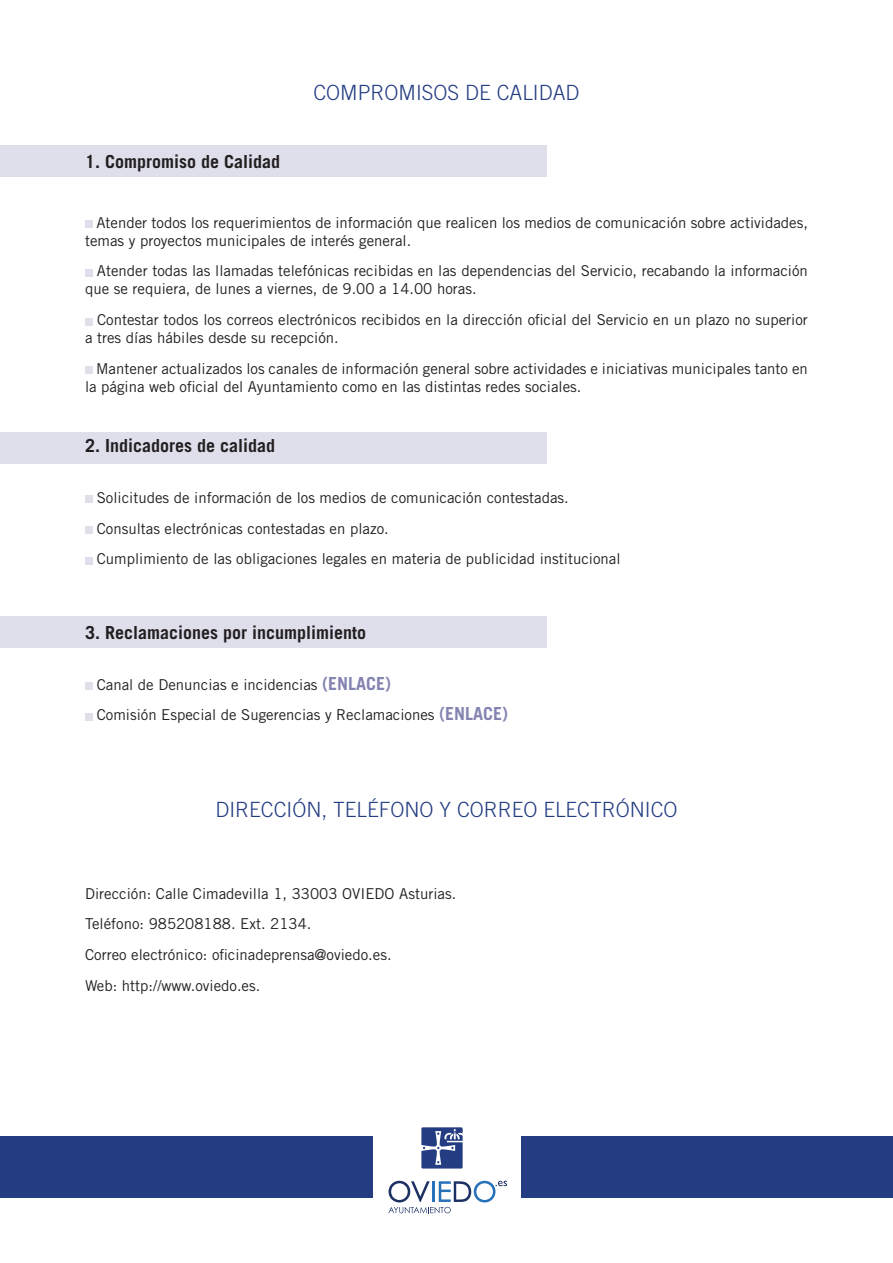
<style>
.page{position:relative;width:893px;height:1263px;background:#fff}
.page>*{position:absolute;margin:0;border:0;box-sizing:border-box;transform-origin:0 0}
.t1{font:300 21px "Trade Gothic LT Std";color:#233c82}
.t2{font:700 18px "Trade Gothic LT Std";color:#231f20}
.t3{font:15px/30.8px "Trade Gothic LT Std";color:#231f20}
.s1{font-weight:700;font-size:18px;color:#8484b2}
</style>
<div class="page">
<div style="left:0;top:145px;width:547px;height:32px;background:#dfdfec"></div>
<div style="left:0;top:431px;width:547px;height:32px;background:#dfdfec"></div>
<div style="left:0;top:615px;width:547px;height:32px;background:#dfdfec"></div>
<div style="left:85px;top:220px;width:7px;height:8px;background:#dfdfec"></div>
<div style="left:85px;top:269px;width:7px;height:7px;background:#dfdfec"></div>
<div style="left:85px;top:318px;width:7px;height:7px;background:#dfdfec"></div>
<div style="left:85px;top:367px;width:7px;height:7px;background:#dfdfec"></div>
<div style="left:85px;top:496px;width:7px;height:7px;background:#dfdfec"></div>
<div style="left:85px;top:527px;width:7px;height:7px;background:#dfdfec"></div>
<div style="left:85px;top:557px;width:7px;height:7px;background:#dfdfec"></div>
<div style="left:85px;top:683px;width:7px;height:7px;background:#dfdfec"></div>
<div style="left:85px;top:713px;width:7px;height:7px;background:#dfdfec"></div>
<div style="left:0;top:1136px;width:373px;height:62px;background:#233c82"></div>
<div style="left:521px;top:1136px;width:372px;height:62px;background:#233c82"></div>
<svg style="left:421px;top:1127px;width:42px;height:41px;background:#51659c"></svg>
<svg style="left:388px;top:1181px;width:119px;height:32px"></svg>
<p class="t2" style="left:85px;top:150px;width:197px">1. Compromiso de Calidad</p>
<h1 class="t1" style="left:313px;top:80px;width:268px">COMPROMISOS DE CALIDAD</h1>
<p class="t3" style="left:85px;top:213px;width:724px;line-height:18px;text-indent:11px">Atender todos los requerimientos de información que realicen los medios de comunicación sobre actividades, temas y proyectos municipales de interés general.</p>
<p class="t3" style="left:85px;top:262px;width:724px;line-height:18px;text-indent:12px">Atender todas las llamadas telefónicas recibidas en las dependencias del Servicio, recabando la información que se requiera, de lunes a viernes, de 9.00 a 14.00 horas.</p>
<p class="t3" style="left:85px;top:311px;width:724px;line-height:18px;text-indent:12px">Contestar todos los correos electrónicos recibidos en la dirección oficial del Servicio en un plazo no superior a tres días hábiles desde su recepción.</p>
<p class="t3" style="left:85px;top:359px;width:724px;line-height:18px;text-indent:11px">Mantener actualizados los canales de información general sobre actividades e iniciativas municipales tanto en la página web oficial del Ayuntamiento como en las distintas redes sociales.</p>
<p class="t2" style="left:85px;top:434px;width:192px">2. Indicadores de calidad</p>
<p class="t3" style="left:97px;top:482px;width:525px">Solicitudes de información de los medios de comunicación contestadas.<br>Consultas electrónicas contestadas en plazo.<br>Cumplimiento de las obligaciones legales en materia de publicidad institucional</p>
<p class="t2" style="left:85px;top:621px;width:283px">3. Reclamaciones por incumplimiento</p>
<p class="t3" style="left:97px;top:669px;width:413px">Canal de Denuncias e incidencias <span class="s1">(ENLACE)<br></span>Comisión Especial de Sugerencias y Reclamaciones <span class="s1">(ENLACE)</span></p>
<h1 class="t1" style="left:215px;top:797px;width:464px">DIRECCIÓN, TELÉFONO Y CORREO ELECTRÓNICO</h1>
<p class="t3" style="left:85px;top:878px;width:373px">Dirección: Calle Cimadevilla 1, 33003 OVIEDO Asturias.<br>Teléfono: 985208188. Ext. 2134.<br>Correo electrónico: oficinadeprensa@oviedo.es.<br>Web: http://www.oviedo.es.</p>
</div>
